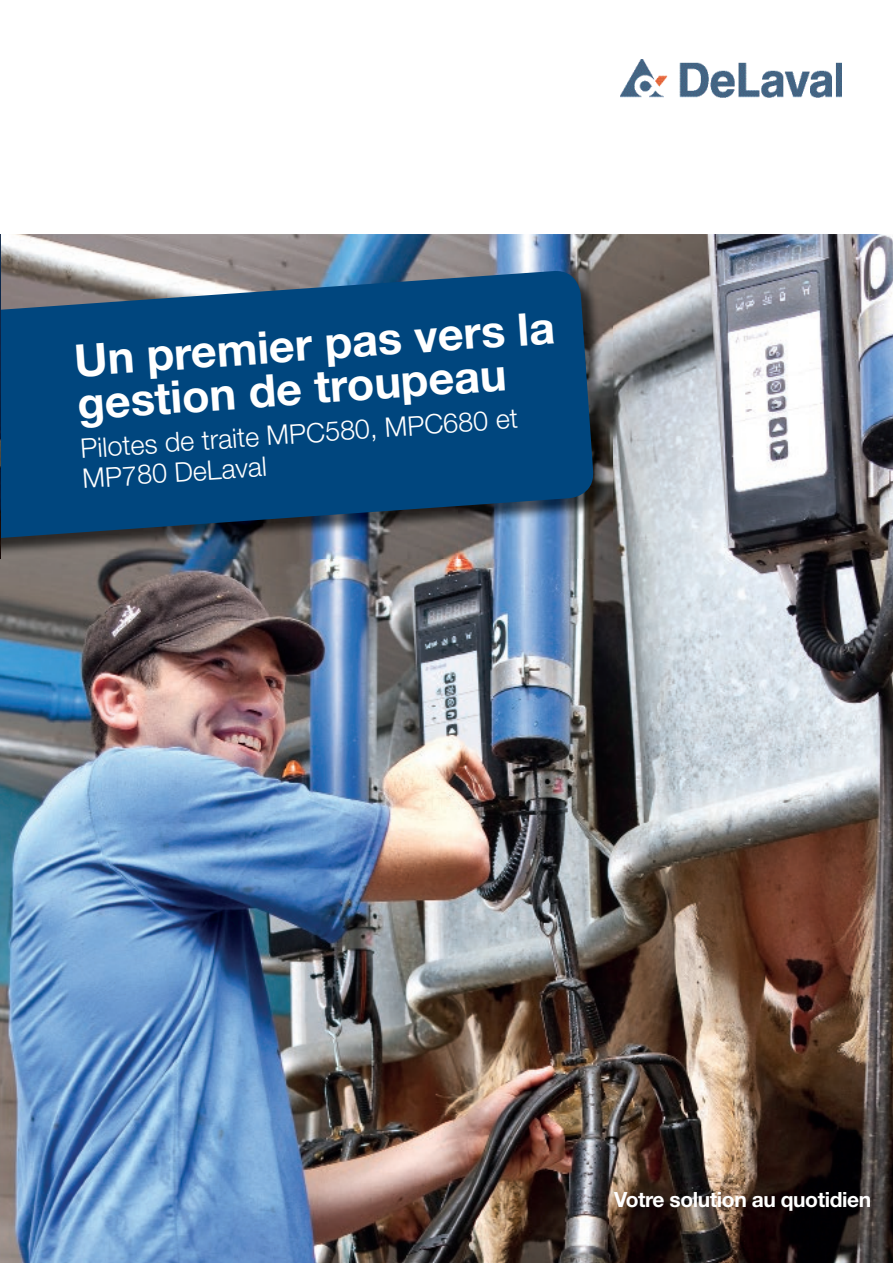
<style>
.page{position:relative;width:893px;height:1263px;background:#fff}
.page>*{position:absolute;margin:0;border:0;box-sizing:border-box;transform-origin:0 0}
.t1{font:700 45px/43.5px "Helvetica Neue LT Std";color:#fff}
.t2{font:300 27px/30px "Helvetica Neue LT Std";color:#fff}
.t3{font:700 21px "Helvetica Neue LT Std";letter-spacing:-.02em;color:#fff}
</style>
<div class="page">
<img style="left:0;top:234px;width:893px;height:1029px">
<img style="left:1px;top:273px;width:611px;height:285px">
<svg style="left:1px;top:269px;width:594px;height:273px;background:#134d7d"></svg>
<img style="left:621px;top:59px;width:221px;height:39px">
<hr style="left:0;top:558px;width:1px;height:71px;background:#fff">
<img style="left:0;top:234px;width:1px;height:324px">
<h1 class="t1" style="left:73px;top:338px;width:483px;rotate:-4deg">Un premier pas vers la gestion de troupeau</h1>
<p class="t2" style="left:79px;top:433px;width:440px;rotate:-4deg">Pilotes de traite MPC580, MPC680 et<br>MP780 DeLaval</p>
<p class="t3" style="left:614px;top:1187px;width:258px">Votre solution au quotidien</p>
</div>
